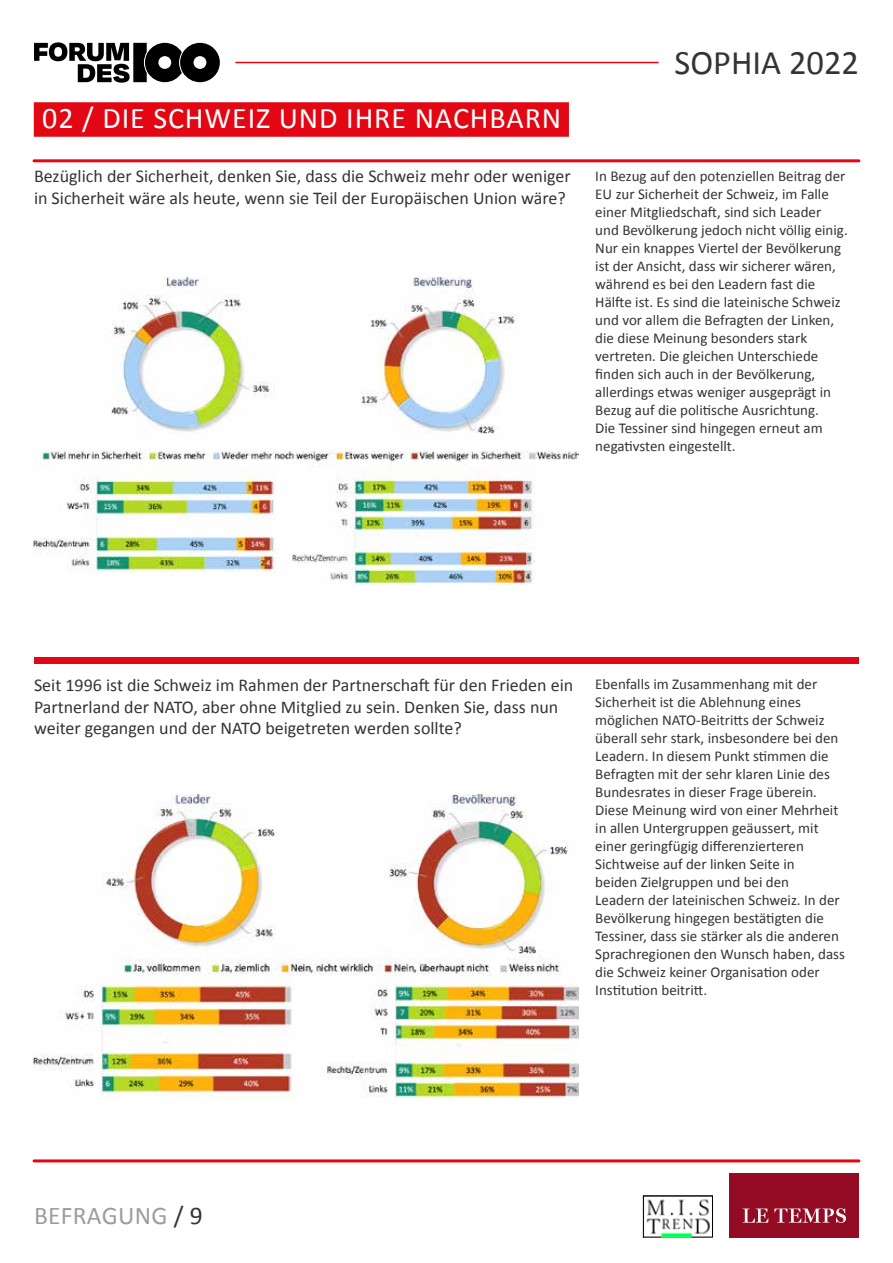
<style>
.page{position:relative;width:893px;height:1263px;background:#fff}
.page>*{position:absolute;margin:0;border:0;box-sizing:border-box;transform-origin:0 0}
.t1{font:34.5px "Calibri";color:#353333}
.t2{font:30px "Calibri";letter-spacing:.03em;color:#fff}
.t3{font:25.5px "Calibri";letter-spacing:.01em;color:#9d9d9c}
.t4{font:18px/21.6px "Calibri";color:#353333}
.t5{font:15px/18px "Calibri";color:#353333}
.s1{color:#353333}
</style>
<div class="page">
<hr style="left:236px;top:62px;width:422px;height:1px;background:#e30613">
<svg style="left:643px;top:1195px;width:70px;height:43px"></svg>
<div style="left:730px;top:1173px;width:129px;height:64px;background:#940c23"></div>
<svg style="left:742px;top:1208px;width:26px;height:14px"></svg>
<svg style="left:774px;top:1208px;width:72px;height:15px"></svg>
<svg style="left:34px;top:42px;width:186px;height:41px"></svg>
<div style="left:34px;top:102px;width:535px;height:35px;background:#e30613"></div>
<img style="left:34px;top:278px;width:544px;height:306px">
<img style="left:34px;top:795px;width:544px;height:304px">
<hr style="left:34px;top:159px;width:825px;height:3px;background:#e30613">
<hr style="left:34px;top:1159px;width:825px;height:3px;background:#e30613">
<div style="left:34px;top:657px;width:824px;height:7px;background:#e30613"></div>
<h2 class="t2" style="left:42px;top:100px;width:520px">02 / DIE SCHWEIZ UND IHRE NACHBARN</h2>
<h1 class="t1" style="left:674px;top:41px;width:186px">SOPHIA 2022</h1>
<p class="t4" style="left:34px;top:164px;width:538px">Bezüglich der Sicherheit, denken Sie, dass die Schweiz mehr oder weniger in Sicherheit wäre als heute, wenn sie Teil der Europäischen Union wäre?</p>
<p class="t5" style="left:595px;top:166px;width:254px">In Bezug auf den potenziellen Beitrag der EU zur Sicherheit der Schweiz, im Falle einer Mitgliedschaft, sind sich Leader und Bevölkerung jedoch nicht völlig einig.<br>Nur ein knappes Viertel der Bevölkerung ist der Ansicht, dass wir sicherer wären, während es bei den Leadern fast die Hälfte ist. Es sind die lateinische Schweiz und vor allem die Befragten der Linken, die diese Meinung besonders stark vertreten. Die gleichen Unterschiede finden sich auch in der Bevölkerung, allerdings etwas weniger ausgeprägt in Bezug auf die politische Ausrichtung.<br>Die Tessiner sind hingegen erneut am negativsten eingestellt.</p>
<p class="t4" style="left:34px;top:673px;width:541px">Seit 1996 ist die Schweiz im Rahmen der Partnerschaft für den Frieden ein<br>Partnerland der NATO, aber ohne Mitglied zu sein. Denken Sie, dass nun weiter gegangen und der NATO beigetreten werden sollte?</p>
<p class="t5" style="left:595px;top:674px;width:251px">Ebenfalls im Zusammenhang mit der Sicherheit ist die Ablehnung eines möglichen NATO-Beitritts der Schweiz überall sehr stark, insbesondere bei den Leadern. In diesem Punkt stimmen die Befragten mit der sehr klaren Linie des Bundesrates in dieser Frage überein.<br>Diese Meinung wird von einer Mehrheit in allen Untergruppen geäussert, mit einer geringfügig differenzierteren Sichtweise auf der linken Seite in<br>beiden Zielgruppen und bei den<br>Leadern der lateinischen Schweiz. In der Bevölkerung hingegen bestätigten die Tessiner, dass sie stärker als die anderen Sprachregionen den Wunsch haben, dass die Schweiz keiner Organisation oder Institution beitritt.</p>
<h3 class="t3" style="left:34px;top:1200px;width:170px">BEFRAGUNG <span class="s1">/ 9</span></h3>
</div>
